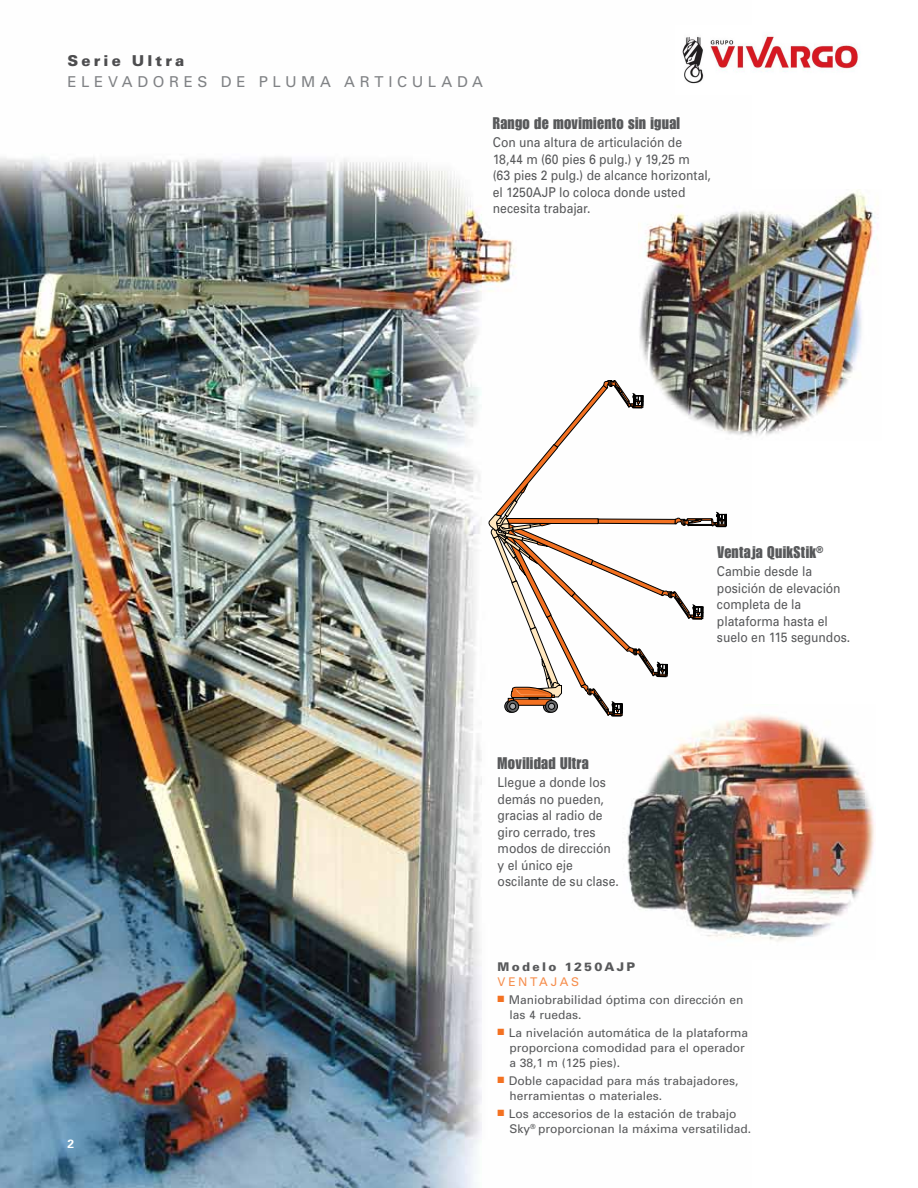
<style>
.page{position:relative;width:918px;height:1188px;background:#fff}
.page>*{position:absolute;margin:0;border:0;box-sizing:border-box;transform-origin:0 0}
.t1{font:16.5px "JLG Impact Standard";letter-spacing:.02em;color:#58595b;scale:.95 1}
.t2{font:15px "Univers";letter-spacing:.31em;color:#808285}
.t3{font:900 15px "Univers";letter-spacing:.21em;color:#4d4d4f}
.t4{font:13.5px/16.5px "Univers";color:#58595b;scale:.9 1}
.t5{font:12px/15px "Univers";color:#58595b}
.t6{font:900 12px "Univers";letter-spacing:.19em;color:#58595b}
.t7{font:12px "Univers";letter-spacing:.22em;color:#f68e4d}
.t8{font:700 12px "Univers";color:#fff}
.t9{font:9px "Zapf Dingbats";color:#f37121}
.s1{color:#f37121}
</style>
<div class="page">
<img style="left:0;top:157px;width:639px;height:1031px">
<img style="left:607px;top:715px;width:267px;height:245px">
<img style="left:639px;top:189px;width:239px;height:247px">
<svg style="left:489px;top:380px;width:238px;height:337px"></svg>
<img style="left:682px;top:35px;width:178px;height:49px">
<p class="t3" style="left:68px;top:51px;width:118px">Serie Ultra</p>
<p class="t2" style="left:68px;top:72px;width:417px">ELEVADORES DE PLUMA ARTICULADA</p>
<p class="t1" style="left:493px;top:114px;width:199px">Rango de movimiento sin igual</p>
<p class="t4" style="left:493px;top:134px;width:244px">Con una altura de articulación de<br>18,44 m (60 pies 6 pulg.) y 19,25 m<br>(63 pies 2 pulg.) de alcance horizontal, el 1250AJP lo coloca donde usted necesita trabajar.</p>
<p class="t8" style="left:68px;top:1136px;width:8px">2</p>
<p class="t1" style="left:498px;top:754px;width:98px">Movilidad Ultra</p>
<p class="t4" style="left:498px;top:774px;width:136px">Llegue a donde los demás no pueden, gracias al radio de giro cerrado, tres modos de dirección y el único eje oscilante de su clase.</p>
<p class="t1" style="left:717px;top:543px;width:113px">Ventaja QuikStik<sup>®</sup></p>
<p class="t4" style="left:717px;top:563px;width:150px">Cambie desde la posición de elevación completa de la plataforma hasta el suelo en 115 segundos.</p>
<p class="t6" style="left:498px;top:959px;width:139px">Modelo 1250AJP</p>
<p class="t7" style="left:498px;top:974px;width:83px">VENTAJAS</p>
<p class="t9" style="left:504px;top:995px;width:4px">■</p>
<p class="t5" style="left:510px;top:992px;width:236px;text-indent:-12px"><span class="s1">■</span> Maniobrabilidad óptima con dirección en las 4 ruedas.</p>
<p class="t9" style="left:504px;top:1028px;width:4px">■</p>
<p class="t5" style="left:510px;top:1025px;width:240px;text-indent:-12px"><span class="s1">■</span> La nivelación automática de la plataforma proporciona comodidad para el operador a 38,1 m (125 pies).</p>
<p class="t9" style="left:504px;top:1076px;width:4px">■</p>
<p class="t5" style="left:510px;top:1073px;width:230px;text-indent:-12px"><span class="s1">■</span> Doble capacidad para más trabajadores, herramientas o materiales.</p>
<p class="t9" style="left:504px;top:1109px;width:4px">■</p>
<p class="t5" style="left:510px;top:1106px;width:243px;text-indent:-12px"><span class="s1">■</span> Los accesorios de la estación de trabajo<br>Sky<sup>®</sup> proporcionan la máxima versatilidad.</p>
</div>
